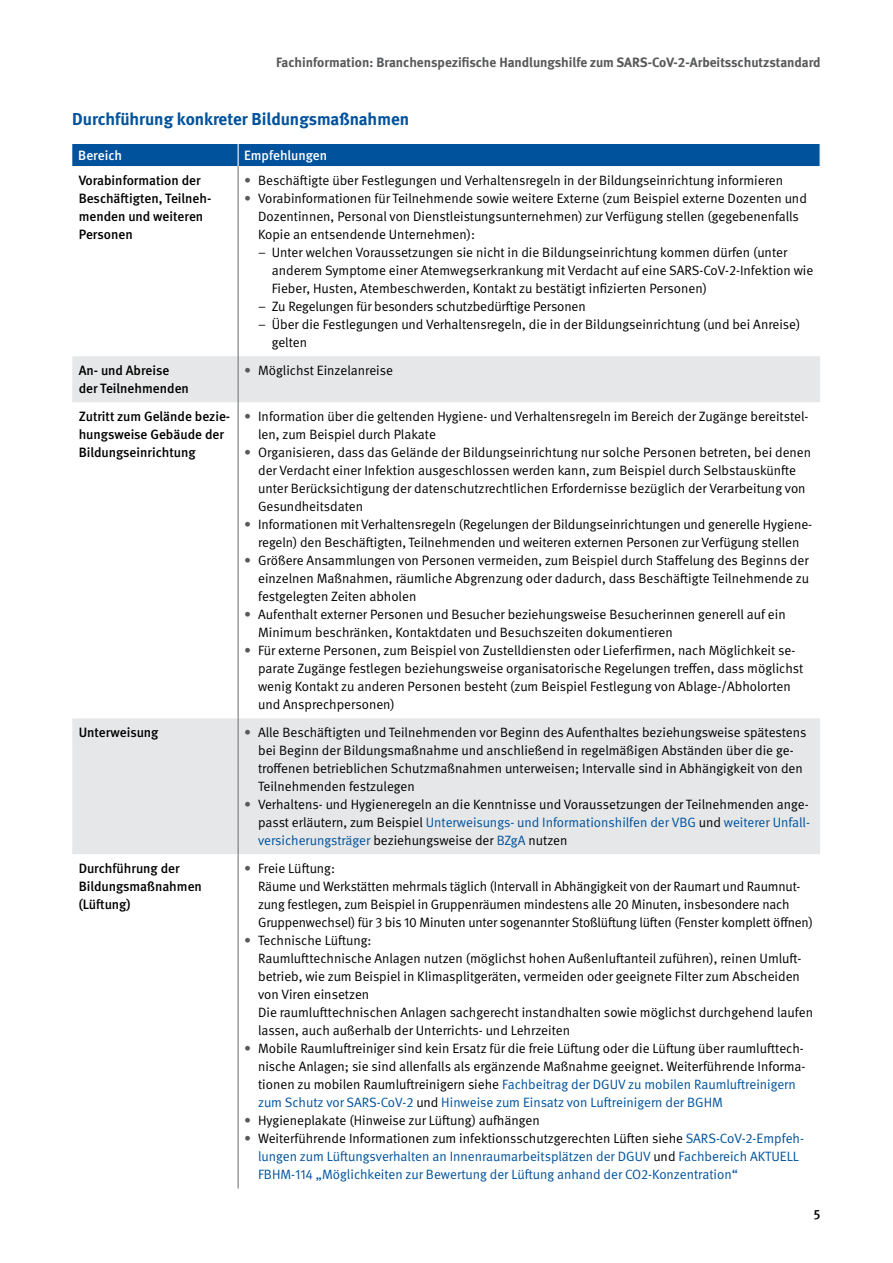
<style>
.page{position:relative;width:893px;height:1263px;background:#fff}
.page>*{position:absolute;margin:0;border:0;box-sizing:border-box;transform-origin:0 0}
.Zwischenüberschrift{font:700 17.25px "DGUV Meta";color:#00529c}
.t1{font:13.5px/18px "DGUV Meta";color:#000}
.t2{font:13.5px/18px "DGUV Meta";color:#00529c}
.Tabellen_normal{font:500 13.5px/18px "DGUV Meta";color:#000}
.t3{font:700 13.5px "DGUV Meta";color:#58595b}
.Tabellenkopf{font:500 13.5px "DGUV Meta";color:#fff}
.s1{font-weight:700;color:#58595b}
.s2{color:#00529c}
.s3{color:#000}
</style>
<div class="page">
<svg style="left:72px;top:356px;width:748px;height:498px"></svg>
<div style="left:72px;top:144px;width:749px;height:22px;background:#00529c"></div>
<hr style="left:238px;top:166px;width:1px;height:190px;background:#676a6c">
<hr style="left:238px;top:356px;width:1px;height:46px;background:#676a6c">
<hr style="left:238px;top:402px;width:1px;height:316px;background:#676a6c">
<hr style="left:238px;top:718px;width:1px;height:136px;background:#676a6c">
<hr style="left:238px;top:854px;width:1px;height:334px;background:#676a6c">
<p class="t3" style="left:276px;top:54px;width:546px">Fachinformation: Branchenspezifische Handlungshilfe zum SARS-CoV-2-Arbeitsschutzstandard</p>
<h2 class="Zwischenüberschrift" style="left:72px;top:109px;width:338px">Durchführung konkreter Bildungsmaßnahmen</h2>
<p class="Tabellenkopf" style="left:78px;top:148px;width:45px">Bereich</p>
<p class="Tabellenkopf" style="left:244px;top:148px;width:85px">Empfehlungen</p>
<p class="Tabellen_normal" style="left:79px;top:172px;width:134px">Vorabinformation der<br>Beschäftigten, Teilneh&shy;menden und weiteren<br>Personen</p>
<p class="t1" style="left:244px;top:171px;width:540px"><span class="s1">•</span> Beschäftigte über Festlegungen und Verhaltensregeln in der Bildungseinrichtung informieren</p>
<p class="t1" style="left:258px;top:189px;width:550px;text-indent:-14px"><span class="s1">•</span> Vorabinformationen für Teilnehmende sowie weitere Externe (zum Beispiel externe Dozenten und<br>Dozentinnen, Personal von Dienstleistungsunternehmen) zur Verfügung stellen (gegebenenfalls<br>Kopie an entsendende Unternehmen):</p>
<p class="t1" style="left:272px;top:243px;width:543px;text-indent:-14px">– Unter welchen Voraussetzungen sie nicht in die Bildungseinrichtung kommen dürfen (unter anderem Symptome einer Atemwegserkrankung mit Verdacht auf eine SARS-CoV-2-Infektion wie<br>Fieber, Husten, Atembeschwerden, Kontakt zu bestätigt infizierten Personen)</p>
<p class="t1" style="left:258px;top:297px;width:329px">– Zu Regelungen für besonders schutzbedürftige Personen</p>
<p class="t1" style="left:272px;top:315px;width:530px;text-indent:-14px">– Über die Festlegungen und Verhaltensregeln, die in der Bildungseinrichtung (und bei Anreise) gelten</p>
<p class="Tabellen_normal" style="left:79px;top:362px;width:112px">An- und Abreise der Teilnehmenden</p>
<p class="t1" style="left:244px;top:362px;width:150px"><span class="s1">•</span> Möglichst Einzelanreise</p>
<p class="Tabellen_normal" style="left:79px;top:408px;width:153px">Zutritt zum Gelände bezie&shy;hungsweise Gebäude der<br>Bildungseinrichtung</p>
<p class="t1" style="left:258px;top:408px;width:552px;text-indent:-14px"><span class="s1">•</span> Information über die geltenden Hygiene- und Verhaltensregeln im Bereich der Zugänge bereitstel&shy;len, zum Beispiel durch Plakate</p>
<p class="t1" style="left:258px;top:444px;width:555px;text-indent:-14px"><span class="s1">•</span> Organisieren, dass das Gelände der Bildungseinrichtung nur solche Personen betreten, bei denen der Verdacht einer Infektion ausgeschlossen werden kann, zum Beispiel durch Selbstauskünfte unter Berücksichtigung der datenschutzrechtlichen Erfordernisse bezüglich der Verarbeitung von Gesundheitsdaten</p>
<p class="t1" style="left:244px;top:516px;width:568px;text-align:center"><span class="s1">•</span> Informationen mit Verhaltensregeln (Regelungen der Bildungseinrichtungen und generelle Hygiene&shy;regeln) den Beschäftigten, Teilnehmenden und weiteren externen Personen zur Verfügung stellen</p>
<p class="t1" style="left:258px;top:552px;width:553px;text-align:justify;text-indent:-14px"><span class="s1">•</span> Größere Ansammlungen von Personen vermeiden, zum Beispiel durch Staffelung des Beginns der einzelnen Maßnahmen, räumliche Abgrenzung oder dadurch, dass Beschäftigte Teilnehmende zu festgelegten Zeiten abholen</p>
<p class="t1" style="left:258px;top:606px;width:529px;text-indent:-14px"><span class="s1">•</span> Aufenthalt externer Personen und Besucher beziehungsweise Besucherinnen generell auf ein<br>Minimum beschränken, Kontaktdaten und Besuchszeiten dokumentieren</p>
<p class="t1" style="left:258px;top:642px;width:547px;text-indent:-14px"><span class="s1">•</span> Für externe Personen, zum Beispiel von Zustelldiensten oder Lieferfirmen, nach Möglichkeit se&shy;parate Zugänge festlegen beziehungsweise organisatorische Regelungen treffen, dass möglichst wenig Kontakt zu anderen Personen besteht (zum Beispiel Festlegung von Ablage-/Abholorten und Ansprechpersonen)</p>
<p class="Tabellen_normal" style="left:79px;top:724px;width:81px">Unterweisung</p>
<p class="t1" style="left:258px;top:724px;width:550px;text-indent:-14px"><span class="s1">•</span> Alle Beschäftigten und Teilnehmenden vor Beginn des Aufenthaltes beziehungsweise spätestens bei Beginn der Bildungsmaßnahme und anschließend in regelmäßigen Abständen über die ge&shy;troffenen betrieblichen Schutzmaßnahmen unterweisen; Intervalle sind in Abhängigkeit von den Teilnehmenden festzulegen</p>
<p class="t1" style="left:258px;top:796px;width:553px;text-align:justify;text-indent:-14px"><span class="s1">•</span> Verhaltens- und Hygieneregeln an die Kenntnisse und Voraussetzungen der Teilnehmenden ange&shy;passt erläutern, zum Beispiel <span class="s2">Unterweisungs- und Informationshilfen der VBG</span> und <span class="s2">weiterer Unfall&shy;versicherungsträger</span> beziehungsweise der <span class="s2">BZgA</span> nutzen</p>
<p class="Tabellen_normal" style="left:79px;top:860px;width:125px">Durchführung der<br>Bildungsmaßnahmen (Lüftung)</p>
<p class="t1" style="left:258px;top:860px;width:556px;text-indent:-14px"><span class="s1">•</span> Freie Lüftung:<br>Räume und Werkstätten mehrmals täglich (Intervall in Abhängigkeit von der Raumart und Raumnut&shy;zung festlegen, zum Beispiel in Gruppenräumen mindestens alle 20 Minuten, insbesondere nach Gruppenwechsel) für 3 bis 10 Minuten unter sogenannter Stoßlüftung lüften (Fenster komplett öffnen)</p>
<p class="t1" style="left:258px;top:932px;width:556px;text-indent:-14px"><span class="s1">•</span> Technische Lüftung:<br>Raumlufttechnische Anlagen nutzen (möglichst hohen Außenluftanteil zuführen), reinen Umluft&shy;betrieb, wie zum Beispiel in Klimasplitgeräten, vermeiden oder geeignete Filter zum Abscheiden von Viren einsetzen<br>Die raumlufttechnischen Anlagen sachgerecht instandhalten sowie möglichst durchgehend laufen lassen, auch außerhalb der Unterrichts- und Lehrzeiten</p>
<p class="t1" style="left:258px;top:1040px;width:549px;text-indent:-14px"><span class="s1">•</span> Mobile Raumluftreiniger sind kein Ersatz für die freie Lüftung oder die Lüftung über raumlufttech&shy;nische Anlagen; sie sind allenfalls als ergänzende Maßnahme geeignet. Weiterführende Informa&shy;tionen zu mobilen Raumluftreinigern siehe <span class="s2">Fachbeitrag der DGUV zu mobilen Raumluftreinigern zum Schutz vor SARS-CoV-2</span> und <span class="s2">Hinweise zum Einsatz von Luftreinigern der BGHM</span></p>
<p class="t1" style="left:244px;top:1112px;width:297px"><span class="s1">•</span> Hygieneplakate (Hinweise zur Lüftung) aufhängen</p>
<p class="t2" style="left:258px;top:1130px;width:547px;text-indent:-14px"><span class="s1">•</span> <span class="s3">Weiterführende Informationen zum infektionsschutzgerechten Lüften siehe</span> SARS-CoV-2-Empfeh&shy;lungen zum Lüftungsverhalten an Innenraumarbeitsplätzen der DGUV <span class="s3">und</span> Fachbereich AKTUELL<br>FBHM-114 „Möglichkeiten zur Bewertung der Lüftung anhand der CO2-Konzentration“</p>
<p class="Tabellen_normal" style="left:814px;top:1206px;width:8px">5</p>
</div>
